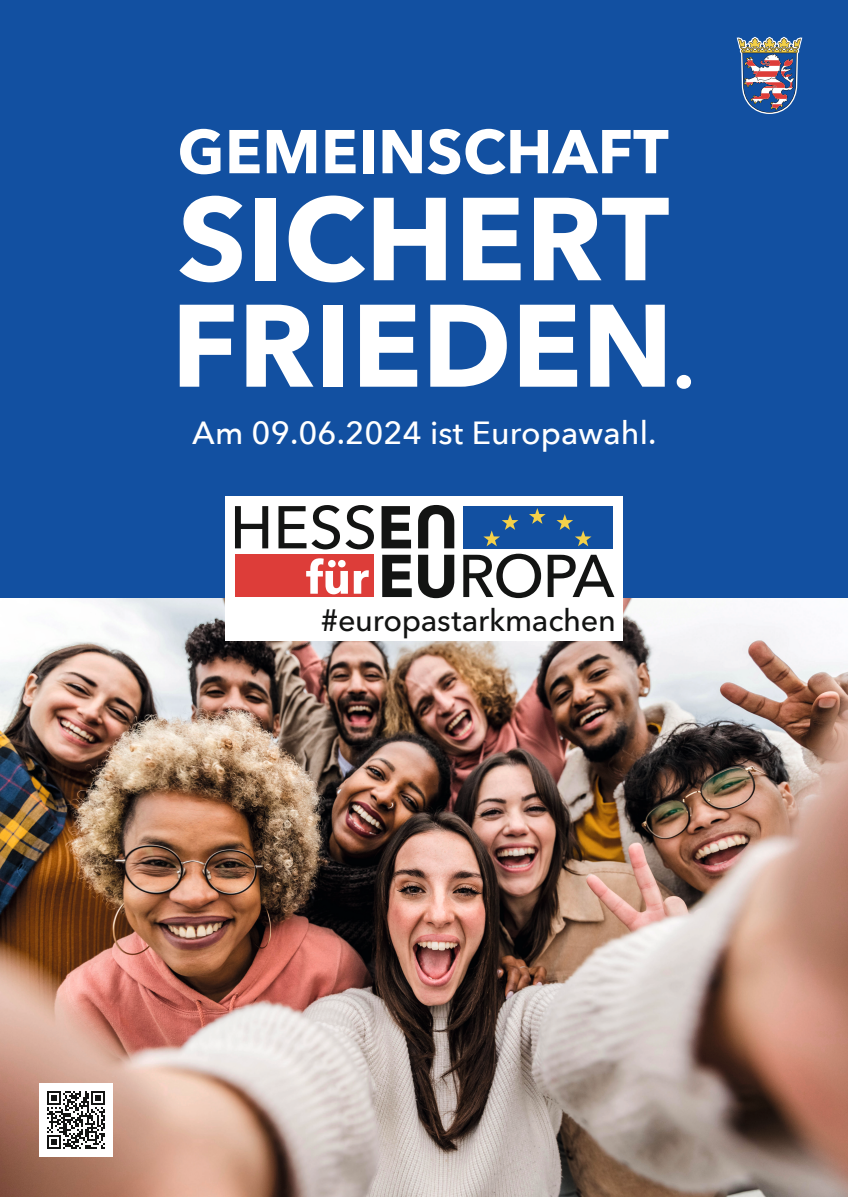
<style>
.page{position:relative;width:848px;height:1197px;background:#fff}
.page>*{position:absolute;margin:0;border:0;box-sizing:border-box;transform-origin:0 0}
.t1{font:700 116.4px "Avenir Next";color:#fff}
.t2{font:700 115.7px "Avenir Next";color:#fff}
.t3{font:700 61.1px "Avenir Next";letter-spacing:.005em;color:#fff}
.t4{font:500 31.9px "Avenir Next";letter-spacing:.005em;color:#fff}
.t5{font:500 30.6px "Avenir Next";letter-spacing:-.005em;color:#131413}
.s1{font-size:71px}
</style>
<div class="page">
<img style="left:0;top:597px;width:848px;height:599px">
<div style="left:0;top:0;width:848px;height:597px;background:#1250a1"></div>
<div style="left:39px;top:1082px;width:74px;height:74px;background:#fff"></div>
<svg style="left:47px;top:1091px;width:58px;height:57px"></svg>
<div style="left:225px;top:496px;width:398px;height:144px;background:#fff"></div>
<div style="left:235px;top:554px;width:138px;height:43px;background:#dd3d39"></div>
<div style="left:463px;top:506px;width:150px;height:42px;background:#1250a1"></div>
<svg style="left:235px;top:506px;width:33px;height:42px"></svg>
<svg style="left:278px;top:505px;width:96px;height:44px"></svg>
<svg style="left:381px;top:506px;width:30px;height:42px"></svg>
<svg style="left:382px;top:554px;width:30px;height:43px"></svg>
<svg style="left:418px;top:554px;width:36px;height:44px"></svg>
<svg style="left:463px;top:553px;width:78px;height:45px"></svg>
<svg style="left:547px;top:554px;width:67px;height:43px"></svg>
<svg style="left:418px;top:505px;width:36px;height:43px"></svg>
<svg style="left:306px;top:558px;width:42px;height:36px"></svg>
<svg style="left:354px;top:570px;width:15px;height:23px"></svg>
<svg style="left:529px;top:508px;width:16px;height:16px"></svg>
<svg style="left:556px;top:514px;width:35px;height:32px"></svg>
<svg style="left:483px;top:514px;width:35px;height:32px"></svg>
<svg style="left:736px;top:37px;width:66px;height:77px"></svg>
<h3 class="t3" style="left:178px;top:99px;width:492px">GEMEINSCHAFT</h3>
<h1 class="t1" style="left:178px;top:139px;width:493px">SICHERT</h1>
<h2 class="t2" style="left:171px;top:246px;width:524px">FRIEDEN<span class="s1">.</span></h2>
<p class="t4" style="left:192px;top:405px;width:466px">Am 09.06.2024 ist Europawahl.</p>
<p class="t5" style="left:321px;top:594px;width:297px">#europastarkmachen</p>
</div>
